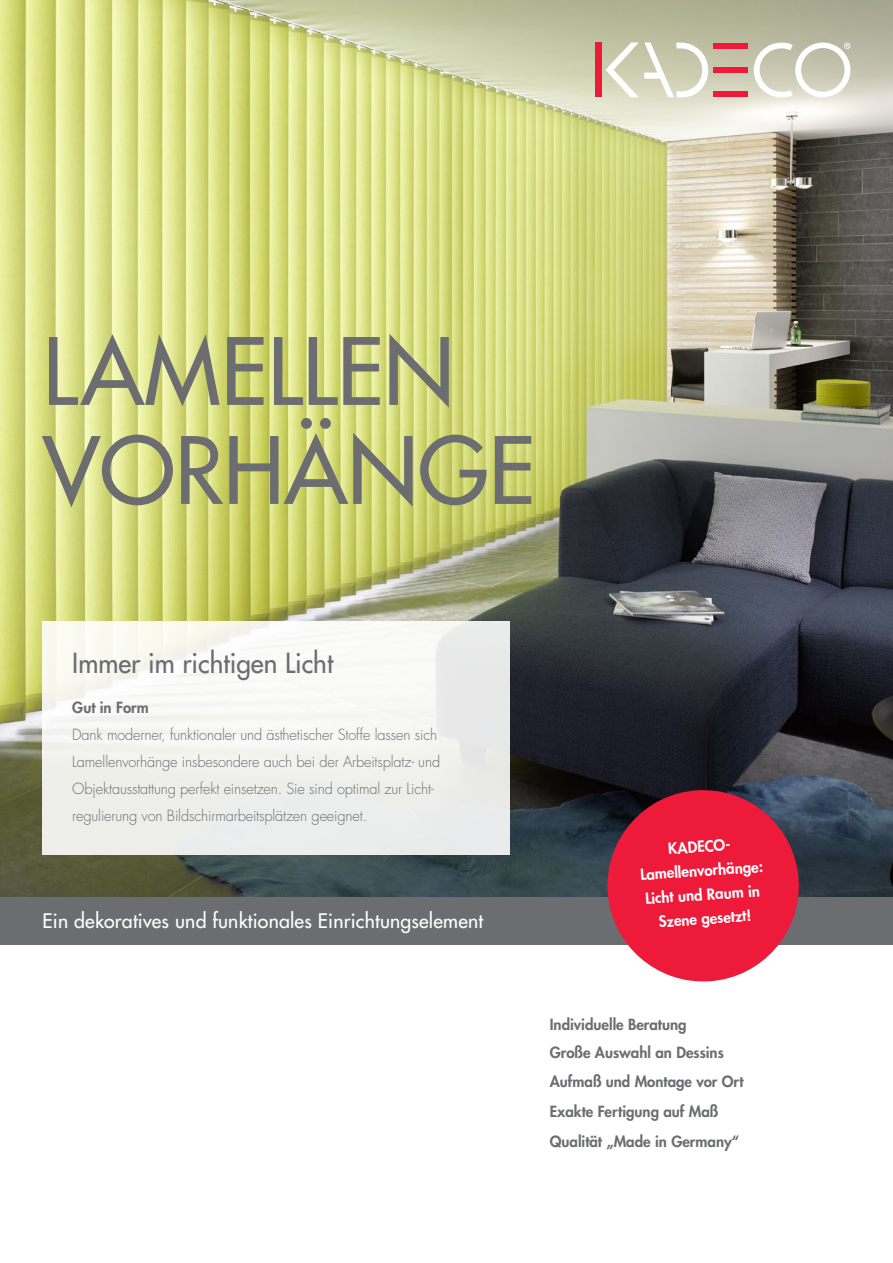
<style>
.page{position:relative;width:893px;height:1263px;background:#fff}
.page>*{position:absolute;margin:0;border:0;box-sizing:border-box;transform-origin:0 0}
.t1{font:500 90px/99px "Futura Std";color:#6c6d70}
.t2{font:500 27px "Futura Std";color:#6c6d70}
.t3{font:500 19.5px "Futura Std";letter-spacing:.01em;color:#fff}
.t4{font:300 15px/27px "Futura Std";letter-spacing:-.01em;color:#6c6d70}
.t5{font:800 15px/28.5px "Futura Std";color:#6c6d70}
.t6{font:800 15px/24px "Futura Std";color:#fff;text-align:center}
</style>
<div class="page">
<img style="left:0;top:0;width:893px;height:897px">
<div style="left:0;top:897px;width:893px;height:48px;background:#6c6d70"></div>
<div style="left:43px;top:621px;width:467px;height:234px;background:#f2f2ee"></div>
<div style="left:596px;top:43px;width:6px;height:54px;background:#ed1a3a"></div>
<svg style="left:605px;top:43px;width:103px;height:54px"></svg>
<div style="left:713px;top:43px;width:35px;height:6px;background:#ed1a3a"></div>
<div style="left:713px;top:67px;width:35px;height:6px;background:#ed1a3a"></div>
<div style="left:713px;top:91px;width:35px;height:6px;background:#ed1a3a"></div>
<svg style="left:754px;top:43px;width:96px;height:55px"></svg>
<svg style="left:604px;top:787px;width:198px;height:195px;background:#cf344e"></svg>
<h1 class="t1" style="left:43px;top:323px;width:484px;text-indent:341px">n vorhänge</h1>
<h1 class="t1" style="left:43px;top:323px;width:218px">lamelle</h1>
<h2 class="t2" style="left:72px;top:646px;width:262px">Immer im richtigen Licht</h2>
<p class="t5" style="left:72px;top:693px;width:78px">Gut in Form</p>
<p class="t4" style="left:72px;top:721px;width:369px">Dank moderner, funktionaler und ästhetischer Stoffe lassen sich Lamellenvorhänge insbesondere auch bei der Arbeitsplatz- und Objektausstattung perfekt einsetzen. Sie sind optimal zur Licht&shy;regulierung von Bildschirmarbeitsplätzen geeignet.</p>
<h3 class="t3" style="left:43px;top:908px;width:442px">Ein dekoratives und funktionales Einrichtungselement</h3>
<p class="t6" style="left:638px;top:839px;width:124px;rotate:-4deg">KADECO-<br>Lamellenvorhänge:<br>Licht und Raum in<br>Szene gesetzt!</p>
<p class="t5" style="left:550px;top:1010px;width:195px">Individuelle Beratung<br>Große Auswahl an Dessins<br>Aufmaß und Montage vor Ort</p>
<p class="t5" style="left:550px;top:1096px;width:191px;line-height:30px">Exakte Fertigung auf Maß<br>Qualität „Made in Germany“</p>
</div>
